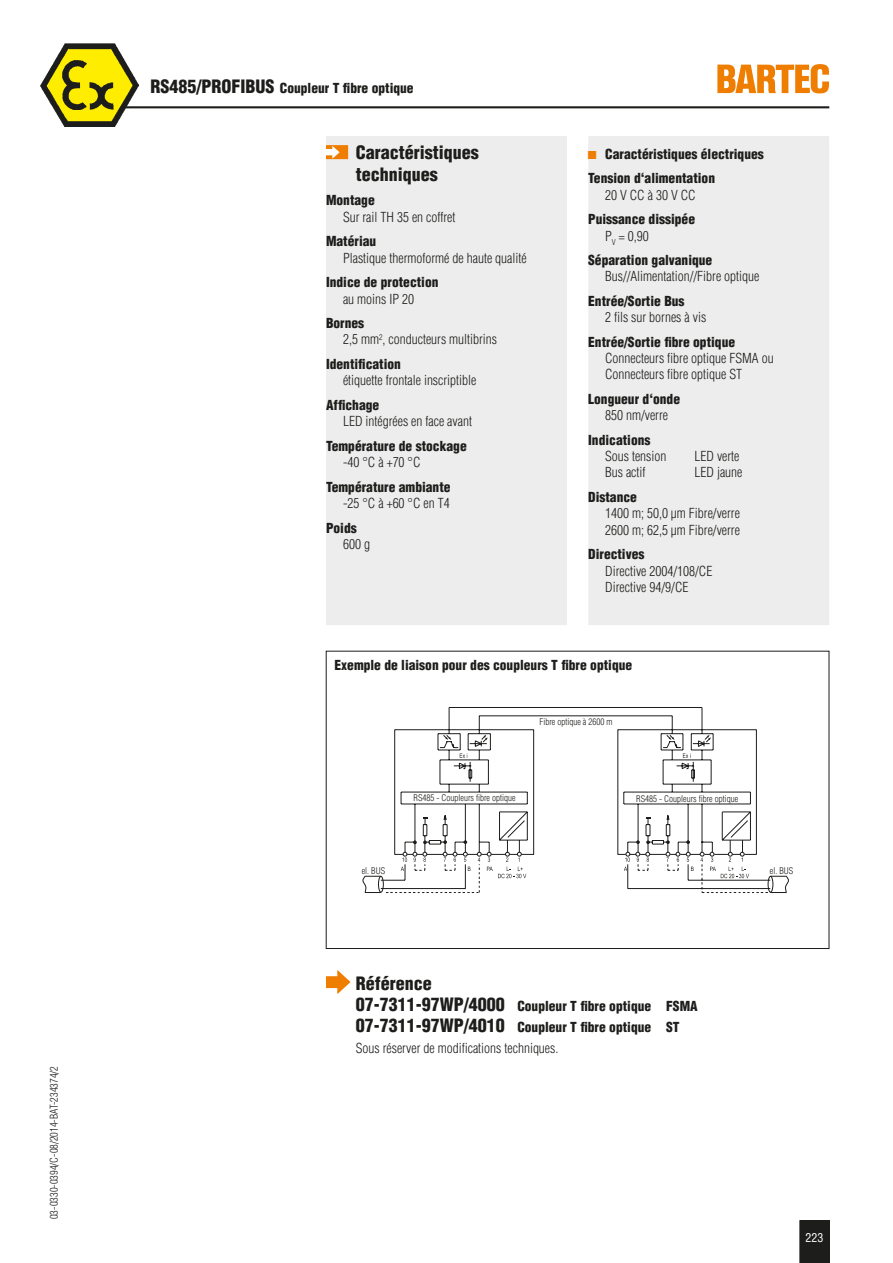
<style>
.page{position:relative;width:893px;height:1263px;background:#fff}
.page>*{position:absolute;margin:0;border:0;box-sizing:border-box;transform-origin:0 0}
.t1{font:900 condensed 18px/21.6px "Helvetica";color:#1d1d1b}
.t2{font:900 condensed 13.5px/21px "Helvetica";color:#1d1d1b}
.t3{font:300 condensed 13.5px/16.2px "Helvetica";color:#1d1d1b}
.t4{font:condensed 12px "Helvetica";color:#fff}
.t5{font:300 condensed 10.5px "Helvetica";color:#1d1d1b}
.t6{font:300 condensed 9px "Helvetica";color:#1d1d1b}
.s1{font-size:18px}
.s2{font-weight:900}
.s3{font-weight:300}
</style>
<div class="page">
<hr style="left:123px;top:106px;width:706px;height:2px;background:#1d1d1b">
<img style="left:41px;top:44px;width:98px;height:83px">
<svg style="left:800px;top:1220px;width:29px;height:43px"></svg>
<div style="left:326px;top:136px;width:241px;height:489px;background:#ededed"></div>
<div style="left:588px;top:136px;width:241px;height:489px;background:#ededed"></div>
<svg style="left:394px;top:707px;width:363px;height:145px"></svg>
<svg style="left:440px;top:741px;width:317px;height:111px"></svg>
<svg style="left:443px;top:735px;width:8px;height:5px"></svg>
<svg style="left:666px;top:735px;width:9px;height:5px"></svg>
<svg style="left:481px;top:735px;width:7px;height:7px"></svg>
<svg style="left:704px;top:735px;width:7px;height:7px"></svg>
<svg style="left:363px;top:852px;width:426px;height:41px"></svg>
<svg style="left:460px;top:753px;width:8px;height:5px"></svg>
<svg style="left:683px;top:753px;width:8px;height:5px"></svg>
<svg style="left:413px;top:841px;width:4px;height:3px"></svg>
<svg style="left:423px;top:841px;width:4px;height:3px"></svg>
<svg style="left:443px;top:840px;width:4px;height:4px"></svg>
<svg style="left:464px;top:840px;width:3px;height:4px"></svg>
<svg style="left:636px;top:840px;width:4px;height:4px"></svg>
<svg style="left:646px;top:840px;width:4px;height:4px"></svg>
<svg style="left:666px;top:840px;width:4px;height:4px"></svg>
<svg style="left:686px;top:840px;width:4px;height:4px"></svg>
<div style="left:326px;top:651px;width:503px;height:298px;border:1px solid #1d1d1b"></div>
<div style="left:326px;top:976px;width:16px;height:12px;background:#ef7d00;border:2px solid #ef7d00"></div>
<svg style="left:337px;top:970px;width:14px;height:24px"></svg>
<div style="left:326px;top:145px;width:22px;height:14px;background:#ef7d00;border:2px solid #ef7d00"></div>
<div style="left:326px;top:149px;width:8px;height:6px;background:#fff"></div>
<svg style="left:332px;top:145px;width:9px;height:15px"></svg>
<svg style="left:717px;top:64px;width:112px;height:30px"></svg>
<p class="t5" style="left:48px;top:1219px;width:155px;rotate:-90deg">03-0330-0394/C-08/2014-BAT-234374/2</p>
<p class="t2" style="left:151px;top:77px;width:265px"><span class="s1">RS485/</span><span class="s1">PROFIBUS</span> Coupleur T fibre optique</p>
<h1 class="t1" style="left:356px;top:142px;width:124px">Caractéristiques techniques</h1>
<p class="t2" style="left:326px;top:190px;width:50px">Montage</p>
<p class="t3" style="left:343px;top:209px;width:114px">Sur rail TH 35 en coffret</p>
<p class="t2" style="left:326px;top:231px;width:52px">Matériau</p>
<p class="t3" style="left:343px;top:249px;width:185px">Plastique thermoformé de haute qualité</p>
<p class="t2" style="left:326px;top:272px;width:114px">Indice de protection</p>
<p class="t3" style="left:343px;top:290px;width:73px">au moins IP 20</p>
<p class="t3" style="left:343px;top:315px;width:156px;text-indent:-17px"><span class="s2">Bornes<br></span>2,5 mm<sup>2</sup>, conducteurs multibrins</p>
<p class="t2" style="left:326px;top:353px;width:77px">Identification</p>
<p class="t3" style="left:343px;top:372px;width:135px">étiquette frontale inscriptible</p>
<p class="t2" style="left:326px;top:394px;width:55px">Affichage</p>
<p class="t3" style="left:343px;top:413px;width:130px">LED intégrées en face avant</p>
<p class="t2" style="left:326px;top:435px;width:142px">Température de stockage</p>
<p class="t3" style="left:343px;top:454px;width:79px">-40 °C à +70 °C</p>
<p class="t2" style="left:326px;top:476px;width:126px">Température ambiante</p>
<p class="t3" style="left:343px;top:495px;width:108px">-25 °C à +60 °C en T4</p>
<p class="t2" style="left:326px;top:517px;width:32px">Poids</p>
<p class="t3" style="left:343px;top:536px;width:28px">600 g</p>
<p class="t2" style="left:588px;top:141px;width:177px;line-height:24.8px;text-indent:17px">Caractéristiques électriques<br>Tension d‘alimentation</p>
<p class="t3" style="left:605px;top:187px;width:92px">20 V CC à 30 V CC</p>
<p class="t2" style="left:605px;top:211px;width:92px;line-height:16.2px;text-indent:-17px">Puissance dissipée<br><span class="s3">P</span><sub>V</sub> <span class="s3">= 0,90</span></p>
<p class="t2" style="left:588px;top:250px;width:126px">Séparation galvanique</p>
<p class="t3" style="left:605px;top:268px;width:156px">Bus//Alimentation//Fibre optique</p>
<p class="t2" style="left:588px;top:290px;width:98px">Entrée/Sortie Bus</p>
<p class="t3" style="left:605px;top:309px;width:103px">2 fils sur bornes à vis</p>
<p class="t2" style="left:588px;top:331px;width:148px">Entrée/Sortie fibre optique</p>
<p class="t3" style="left:605px;top:350px;width:170px">Connecteurs fibre optique FSMA ou<br>Connecteurs fibre optique ST</p>
<p class="t2" style="left:588px;top:389px;width:93px">Longueur d‘onde</p>
<p class="t3" style="left:605px;top:407px;width:64px">850 nm/verre</p>
<p class="t2" style="left:588px;top:429px;width:64px">Indications</p>
<p class="t3" style="left:605px;top:448px;width:63px">Sous tension</p>
<p class="t3" style="left:694px;top:448px;width:46px">LED verte</p>
<p class="t3" style="left:605px;top:464px;width:42px">Bus actif</p>
<p class="t3" style="left:694px;top:464px;width:49px">LED jaune</p>
<p class="t2" style="left:588px;top:487px;width:50px">Distance</p>
<p class="t3" style="left:605px;top:505px;width:136px">1400 m; 50,0 µm Fibre/verre<br>2600 m; 62,5 µm Fibre/verre</p>
<p class="t2" style="left:588px;top:544px;width:58px">Directives</p>
<p class="t3" style="left:605px;top:562px;width:109px">Directive 2004/108/CE<br>Directive 94/9/CE</p>
<p class="t2" style="left:334px;top:655px;width:299px">Exemple de liaison pour des coupleurs T fibre optique</p>
<p class="t6" style="left:539px;top:717px;width:74px">Fibre optique à 2600 m</p>
<p class="t6" style="left:414px;top:793px;width:103px">RS485 - Coupleurs fibre optique</p>
<p class="t6" style="left:636px;top:793px;width:103px">RS485 - Coupleurs fibre optique</p>
<p class="t6" style="left:362px;top:865px;width:25px">el. BUS</p>
<p class="t6" style="left:770px;top:865px;width:25px">el. BUS</p>
<h1 class="t1" style="left:356px;top:972px;width:77px">Référence</h1>
<p class="t2" style="left:356px;top:995px;width:343px"><span class="s1">07-7311-97WP/4000</span> Coupleur T fibre optique FSMA<br><span class="s1">07-7311-97WP/4010</span> Coupleur T fibre optique ST<br><span class="s3">Sous réserver de modifications techniques.</span></p>
<p class="t4" style="left:805px;top:1230px;width:19px">223</p>
</div>
